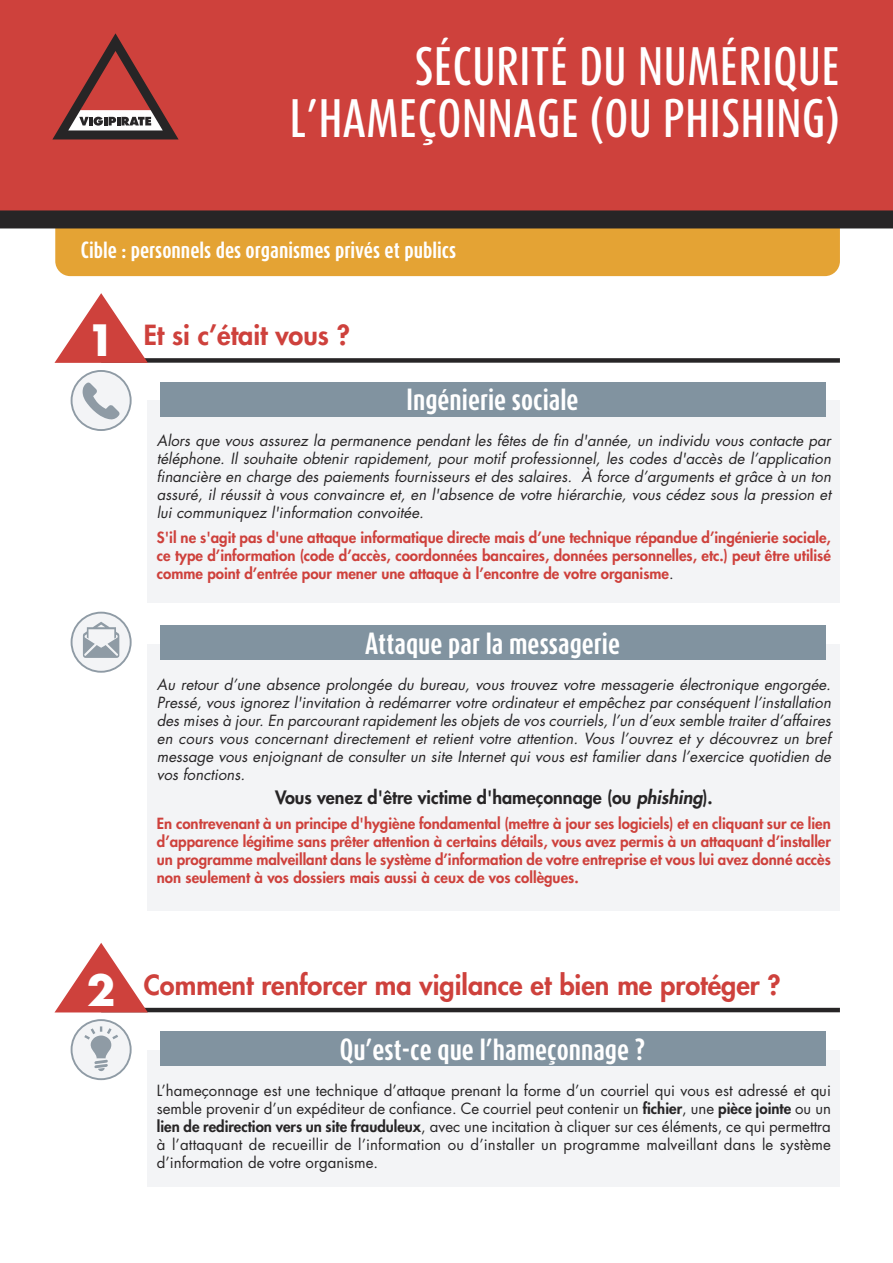
<style>
.page{position:relative;width:893px;height:1263px;background:#fff}
.page>*{position:absolute;margin:0;border:0;box-sizing:border-box;transform-origin:0 0}
.t1{font:500 45px/52.5px "Dax Compact";letter-spacing:.015em;color:#fff;text-align:right}
.t2{font:700 42px "Futura";color:#fff}
.t3{font:800 27px "Futura Std";color:#ce413c}
.t4{font:700 25.5px "Dax Compact";color:#fff}
.t5{font:700 19.5px "Dax Compact";color:#fff}
.t6{font:800 18px "Futura Std";color:#272526}
.t7{font:italic 15px/18px "Futura Std";color:#272526;text-align:justify}
.t8{font:800 15px/18px "Futura Std";color:#ce413c;text-align:justify}
.t9{font:15px/18px "Futura Std";color:#272526;text-align:justify}
.s1{font-weight:400;color:#272526}
.s2{font-style:italic}
.s3{font-family:"Futura";font-weight:700;font-size:42px;color:#fff}
.s4{font-weight:800}
</style>
<div class="page">
<div style="left:55px;top:170px;width:785px;height:106px;background:#e4a334;border-radius:15px"></div>
<div style="left:101px;top:358px;width:739px;height:5px;background:#272526"></div>
<svg style="left:0;top:0;width:893px;height:228px;background:#c03e3a"></svg>
<svg style="left:52px;top:33px;width:127px;height:106px;background:#a94b48"></svg>
<svg style="left:54px;top:293px;width:94px;height:70px"></svg>
<div style="left:148px;top:401px;width:692px;height:202px;background:#f3f4f6"></div>
<div style="left:160px;top:382px;width:665px;height:34px;background:#8193a0"></div>
<div style="left:148px;top:644px;width:692px;height:266px;background:#f3f4f6"></div>
<div style="left:160px;top:625px;width:665px;height:34px;background:#8193a0"></div>
<hr style="left:101px;top:1008px;width:739px;height:4px;background:#272526">
<svg style="left:55px;top:943px;width:93px;height:69px"></svg>
<div style="left:148px;top:1050px;width:692px;height:136px;background:#f3f4f6"></div>
<div style="left:160px;top:1031px;width:665px;height:34px;background:#8193a0"></div>
<svg style="left:70px;top:370px;width:62px;height:61px"></svg>
<svg style="left:70px;top:611px;width:62px;height:62px"></svg>
<svg style="left:70px;top:1019px;width:62px;height:62px"></svg>
<h1 class="t1" style="left:290px;top:39px;width:552px">SÉCURITÉ DU NUMÉRIQUE<br>L’HAMEÇONNAGE (OU PHISHING)</h1>
<h3 class="t5" style="left:81px;top:237px;width:377px">Cible : personnels des organismes privés et publics</h3>
<h2 class="t2" style="left:87px;top:310px;width:30px">1</h2>
<h3 class="t3" style="left:144px;top:322px;width:208px">Et si c’était vous ?</h3>
<h3 class="t4" style="left:407px;top:383px;width:173px">Ingénierie sociale</h3>
<p class="t7" style="left:157px;top:433px;width:675px">Alors que vous assurez la permanence pendant les fêtes de fin d'année, un individu vous contacte par téléphone. Il souhaite obtenir rapidement, pour motif professionnel, les codes d'accès de l’application financière en charge des paiements fournisseurs et des salaires. À force d’arguments et grâce à un ton assuré, il réussit à vous convaincre et, en l'absence de votre hiérarchie, vous cédez sous la pression et lui communiquez l'information convoitée.</p>
<p class="t8" style="left:157px;top:529px;width:675px">S'il ne s'agit pas d'une attaque informatique directe mais d’une technique répandue d’ingénierie sociale, ce type d’information (code d’accès, coordonnées bancaires, données personnelles, etc.) peut être utilisé comme point d’entrée pour mener une attaque à l’encontre de votre organisme<span class="s1">.</span></p>
<h3 class="t4" style="left:365px;top:627px;width:256px">Attaque par la messagerie</h3>
<p class="t7" style="left:157px;top:677px;width:675px">Au retour d’une absence prolongée du bureau, vous trouvez votre messagerie électronique engorgée.<br>Pressé, vous ignorez l'invitation à redémarrer votre ordinateur et empêchez par conséquent l’installation des mises à jour. En parcourant rapidement les objets de vos courriels, l’un d’eux semble traiter d’affaires en cours vous concernant directement et retient votre attention. Vous l’ouvrez et y découvrez un bref message vous enjoignant de consulter un site Internet qui vous est familier dans l’exercice quotidien de vos fonctions.</p>
<p class="t6" style="left:275px;top:789px;width:439px">Vous venez d'être victime d'hameçonnage (ou <span class="s2">phishing</span>).</p>
<p class="t8" style="left:157px;top:815px;width:675px">En contrevenant à un principe d'hygiène fondamental (mettre à jour ses logiciels) et en cliquant sur ce lien d’apparence légitime sans prêter attention à certains détails, vous avez permis à un attaquant d’installer un programme malveillant dans le système d’information de votre entreprise et vous lui avez donné accès non seulement à vos dossiers mais aussi à ceux de vos collègues.</p>
<h3 class="t3" style="left:87px;top:972px;width:695px"><span class="s3">2</span> Comment renforcer ma vigilance et bien me protéger ?</h3>
<h3 class="t4" style="left:340px;top:1033px;width:307px">Qu’est-ce que l’hameçonnage ?</h3>
<p class="t9" style="left:157px;top:1083px;width:676px">L’hameçonnage est une technique d’attaque prenant la forme d’un courriel qui vous est adressé et qui semble provenir d’un expéditeur de confiance. Ce courriel peut contenir un <span class="s4">fichier</span>, une <span class="s4">pièce jointe</span> ou un <span class="s4">lien de redirection vers un site frauduleux</span>, avec une incitation à cliquer sur ces éléments, ce qui permettra à l’attaquant de recueillir de l’information ou d’installer un programme malveillant dans le système d’information de votre organisme.</p>
</div>
